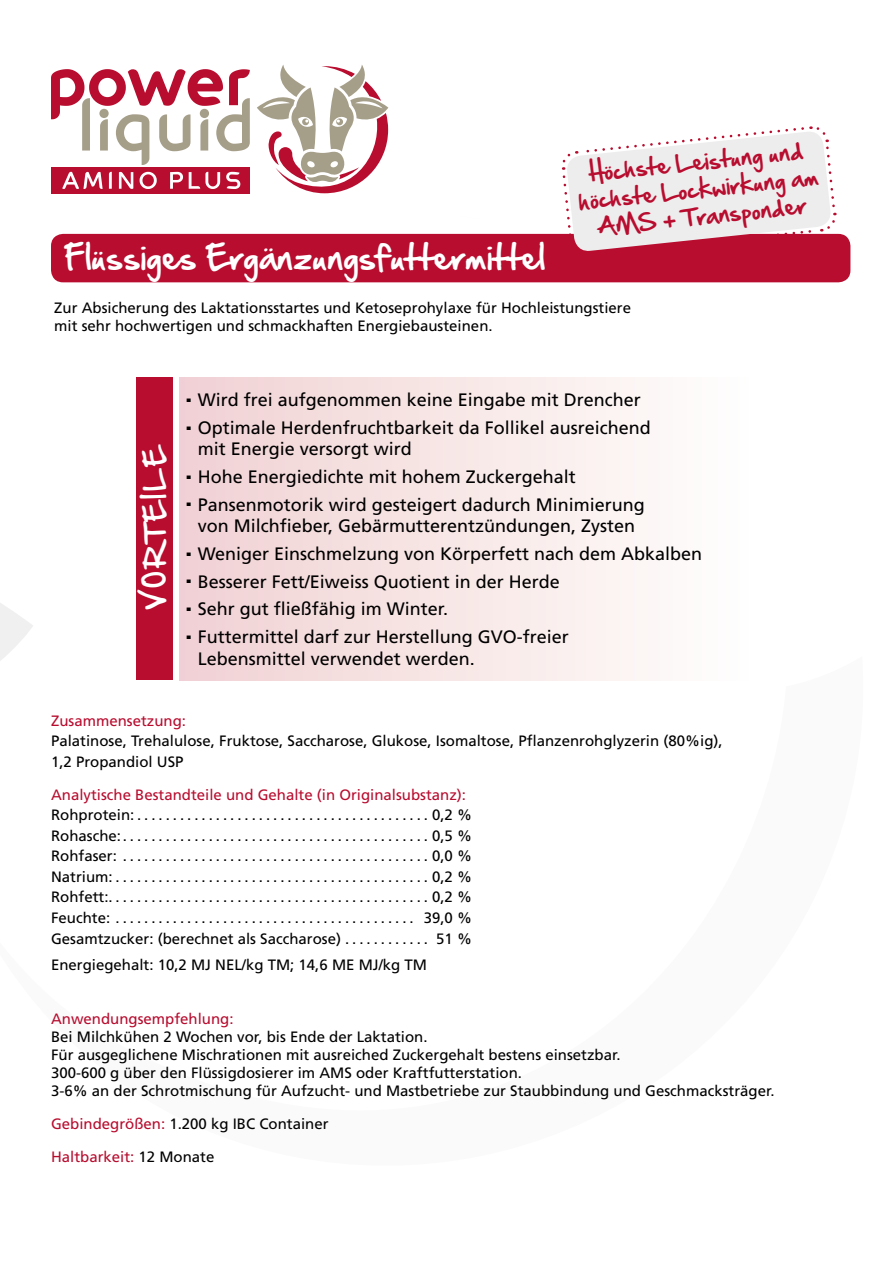
<style>
.page{position:relative;width:893px;height:1263px;background:#fff}
.page>*{position:absolute;margin:0;border:0;box-sizing:border-box;transform-origin:0 0}
.t1{font:30px "Hand Of Sean";color:#fff}
.t2{font:25.65px "Hand Of Sean";color:#fff}
.t3{font:20.7px/27.3px "Hand Of Sean";color:#b80d2f;text-align:center}
.t4{font:18px/27.6px "Frutiger LT Std";color:#000}
.t5{font:15px/20.5px "Frutiger LT Std";color:#000}
.t6{font:15px "Frutiger LT Std";color:#b80d2f}
.s1{color:#b80d2f}
.s2{color:#000}
</style>
<div class="page">
<div style="left:51px;top:234px;width:799px;height:48px;background:#b80d2f;border-radius:12px"></div>
<div style="left:180px;top:377px;width:569px;height:303px;background:linear-gradient(to right,#f1d1d3,#fffffd)"></div>
<svg style="left:51px;top:69px;width:199px;height:96px"></svg>
<svg style="left:257px;top:65px;width:131px;height:129px"></svg>
<div style="left:51px;top:167px;width:199px;height:26px;background:#b80d2f"></div>
<svg style="left:62px;top:172px;width:178px;height:17px"></svg>
<div style="left:136px;top:377px;width:36px;height:303px;background:#b80d2f"></div>
<svg style="left:560px;top:126px;width:277px;height:125px"></svg>
<h3 class="t3" style="left:574px;top:161px;width:243px;rotate:-6deg">Höchste Leistung und höchste Lockwirkung am<br>AMS + Transponder</h3>
<h1 class="t1" style="left:64px;top:230px;width:483px">Flüssiges Ergänzungsfuttermittel</h1>
<p class="t5" style="left:54px;top:299px;width:578px;line-height:18px">Zur Absicherung des Laktationsstartes und Ketoseprohylaxe für Hochleistungstiere mit sehr hochwertigen und schmackhaften Energiebausteinen.</p>
<h2 class="t2" style="left:132px;top:610px;width:167px;rotate:-90deg">VORTEILE</h2>
<p class="t4" style="left:186px;top:386px;width:467px"><sup>.</sup> Wird frei aufgenommen keine Eingabe mit Drencher <sup>.</sup> Optimale Herdenfruchtbarkeit da Follikel ausreichend</p>
<p class="t4" style="left:186px;top:435px;width:461px;text-indent:12px">mit Energie versorgt wird<br><sup>.</sup> Hohe Energiedichte mit hohem Zuckergehalt<br><sup>.</sup> Pansenmotorik wird gesteigert dadurch Minimierung</p>
<p class="t4" style="left:186px;top:512px;width:518px;text-indent:12px">von Milchfieber, Gebärmutterentzündungen, Zysten<br><sup>.</sup> Weniger Einschmelzung von Körperfett nach dem Abkalben <sup>.</sup> Besserer Fett/Eiweiss Quotient in der Herde<br><sup>.</sup> Sehr gut fließfähig im Winter.<br><sup>.</sup> Futtermittel darf zur Herstellung GVO-freier</p>
<p class="t4" style="left:198px;top:644px;width:279px">Lebensmittel verwendet werden.</p>
<p class="t6" style="left:51px;top:712px;width:137px">Zusammensetzung:</p>
<p class="t5" style="left:51px;top:731px;width:673px">Palatinose, Trehalulose, Fruktose, Saccharose, Glukose, Isomaltose, Pflanzenrohglyzerin (80%ig),<br>1,2 Propandiol USP</p>
<p class="t6" style="left:51px;top:786px;width:417px">Analytische Bestandteile und Gehalte (in Originalsubstanz):</p>
<p class="t5" style="left:51px;top:805px;width:423px;text-align:justify">Rohprotein:.........................................0,2 % Rohasche:...........................................0,5 % Rohfaser: ...........................................0,0 % Natrium:............................................0,2 % Rohfett:.............................................0,2 % Feuchte: .......................................... 39,0 % Gesamtzucker: (berechnet als Saccharose) . . . . . . . . . . . . 51 %</p>
<p class="t5" style="left:51px;top:955px;width:377px">Energiegehalt: 10,2 MJ NEL/kg TM; 14,6 ME MJ/kg TM</p>
<p class="t6" style="left:51px;top:1010px;width:184px">Anwendungsempfehlung:</p>
<p class="t5" style="left:51px;top:1028px;width:725px;line-height:18px">Bei Milchkühen 2 Wochen vor, bis Ende der Laktation.<br>Für ausgeglichene Mischrationen mit ausreiched Zuckergehalt bestens einsetzbar.<br>300-600 g über den Flüssigdosierer im AMS oder Kraftfutterstation.<br>3-6% an der Schrotmischung für Aufzucht- und Mastbetriebe zur Staubbindung und Geschmacksträger.</p>
<p class="t5" style="left:51px;top:1113px;width:279px"><span class="s1">Gebindegrößen:</span> 1.200 kg IBC Container</p>
<p class="t6" style="left:51px;top:1148px;width:165px">Haltbarkeit: <span class="s2">12 Monate</span></p>
</div>
